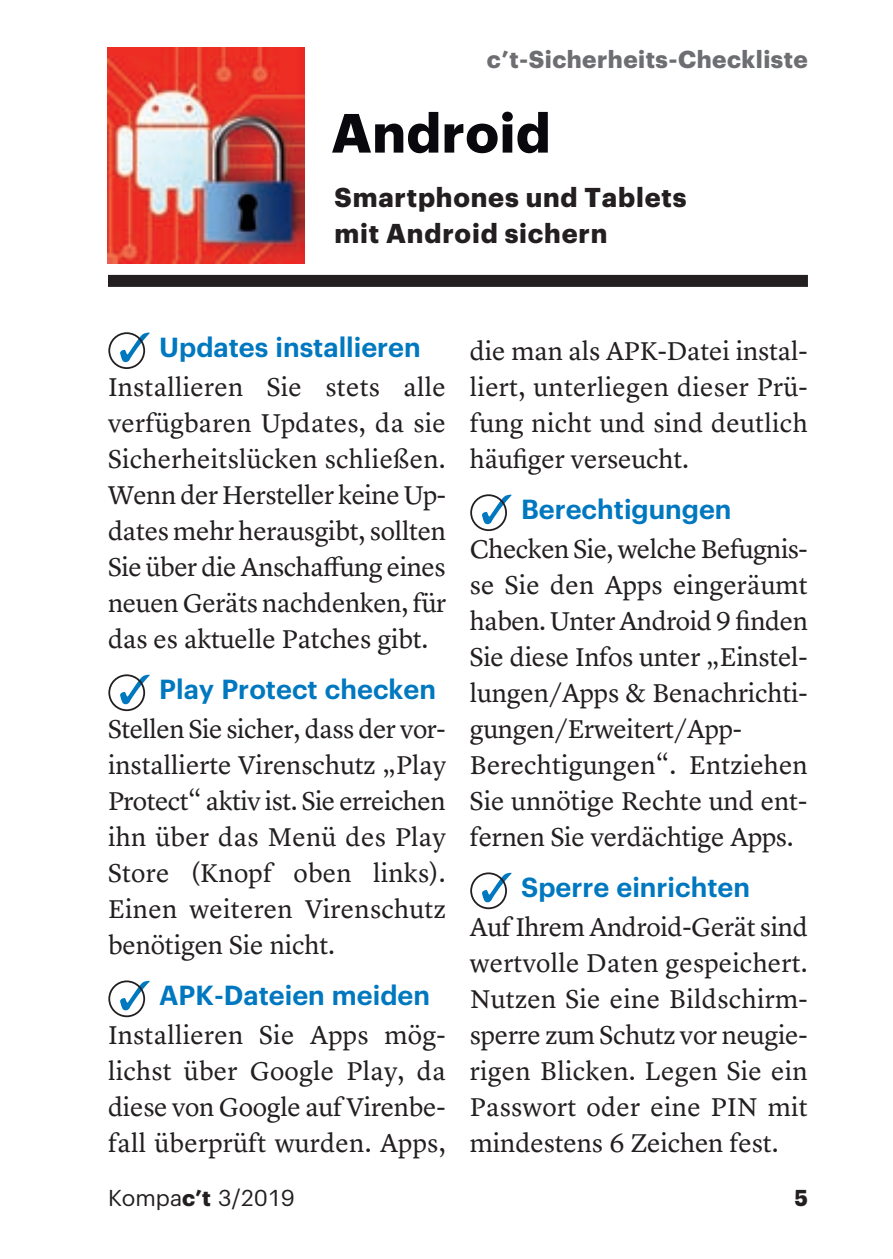
<style>
.page{position:relative;width:893px;height:1259px;background:#fff}
.page>*{position:absolute;margin:0;border:0;box-sizing:border-box;transform-origin:0 0}
.t1{font:700 54px "Graphik";letter-spacing:.01em;color:#08080d}
.t2{font:600 27px "Graphik";color:#0078c0}
.t3{font:26.7px/36px "Lyon Text";letter-spacing:-.005em;color:#231f20;text-align:justify}
.t4{font:700 26.7px/36px "Graphik";letter-spacing:.03em;color:#231f20}
.t5{font:700 24px "Graphik";letter-spacing:.02em;color:#6d6e71}
.t6{font:22.5px "Graphik";color:#231f20}
.t7{font:700 22.5px "Graphik";color:#231f20}
.s1{font-weight:700}
</style>
<div class="page">
<img style="left:107px;top:47px;width:197px;height:216px">
<svg style="left:108px;top:332px;width:42px;height:37px"></svg>
<svg style="left:108px;top:674px;width:42px;height:37px"></svg>
<svg style="left:108px;top:980px;width:42px;height:37px"></svg>
<svg style="left:470px;top:494px;width:42px;height:37px"></svg>
<svg style="left:470px;top:872px;width:42px;height:37px"></svg>
<div style="left:108px;top:275px;width:700px;height:12px;background:#231f20"></div>
<p class="t5" style="left:487px;top:49px;width:322px">c’t-Sicherheits-Checkliste</p>
<h1 class="t1" style="left:331px;top:111px;width:221px">Android</h1>
<p class="t4" style="left:335px;top:181px;width:353px">Smartphones und Tablets mit Android sichern</p>
<p class="t2" style="left:159px;top:332px;width:263px">Updates installieren</p>
<p class="t3" style="left:108px;top:370px;width:340px">Installieren Sie stets alle verfügbaren Updates, da sie Sicherheitslücken schließen.<br>Wenn der Hersteller keine Up&shy;dates mehr herausgibt, sollten Sie über die Anschaffung eines neuen Geräts nachdenken, für das es aktuelle Patches gibt.</p>
<p class="t2" style="left:159px;top:674px;width:278px">Play Protect checken</p>
<p class="t3" style="left:108px;top:712px;width:340px">Stellen Sie sicher, dass der vor&shy;installierte Virenschutz „Play Protect“ aktiv ist. Sie erreichen ihn über das Menü des Play Store (Knopf oben links).<br>Einen weiteren Virenschutz benötigen Sie nicht.</p>
<p class="t2" style="left:159px;top:980px;width:272px">APK-Dateien meiden</p>
<p class="t3" style="left:108px;top:1018px;width:339px">Installieren Sie Apps mög&shy;lichst über Google Play, da diese von Google auf Virenbe&shy;fall überprüft wurden. Apps,</p>
<p class="t3" style="left:470px;top:334px;width:339px">die man als APK-Datei instal&shy;liert, unterliegen dieser Prü&shy;fung nicht und sind deutlich häufiger verseucht.</p>
<p class="t2" style="left:521px;top:494px;width:212px">Berechtigungen</p>
<p class="t3" style="left:470px;top:532px;width:340px;text-align:left">Checken Sie, welche Befugnis&shy;se Sie den Apps eingeräumt haben. Unter Android 9 finden<br>Sie diese Infos unter „Einstel&shy;lungen/Apps &amp; Benachrichti&shy;gungen/Erweitert/App-<br>Berechtigungen“. Entziehen<br>Sie unnötige Rechte und ent&shy;fernen Sie verdächtige Apps.</p>
<p class="t2" style="left:521px;top:872px;width:230px">Sperre einrichten</p>
<p class="t3" style="left:470px;top:910px;width:339px">Auf Ihrem Android-Gerät sind wertvolle Daten gespeichert.<br>Nutzen Sie eine Bildschirm&shy;sperre zum Schutz vor neugie&shy;rigen Blicken. Legen Sie ein Passwort oder eine PIN mit mindestens 6 Zeichen fest.</p>
<p class="t6" style="left:108px;top:1189px;width:188px">Kompa<span class="s1">c’t</span> 3/2019</p>
<p class="t7" style="left:794px;top:1189px;width:15px">5</p>
</div>
